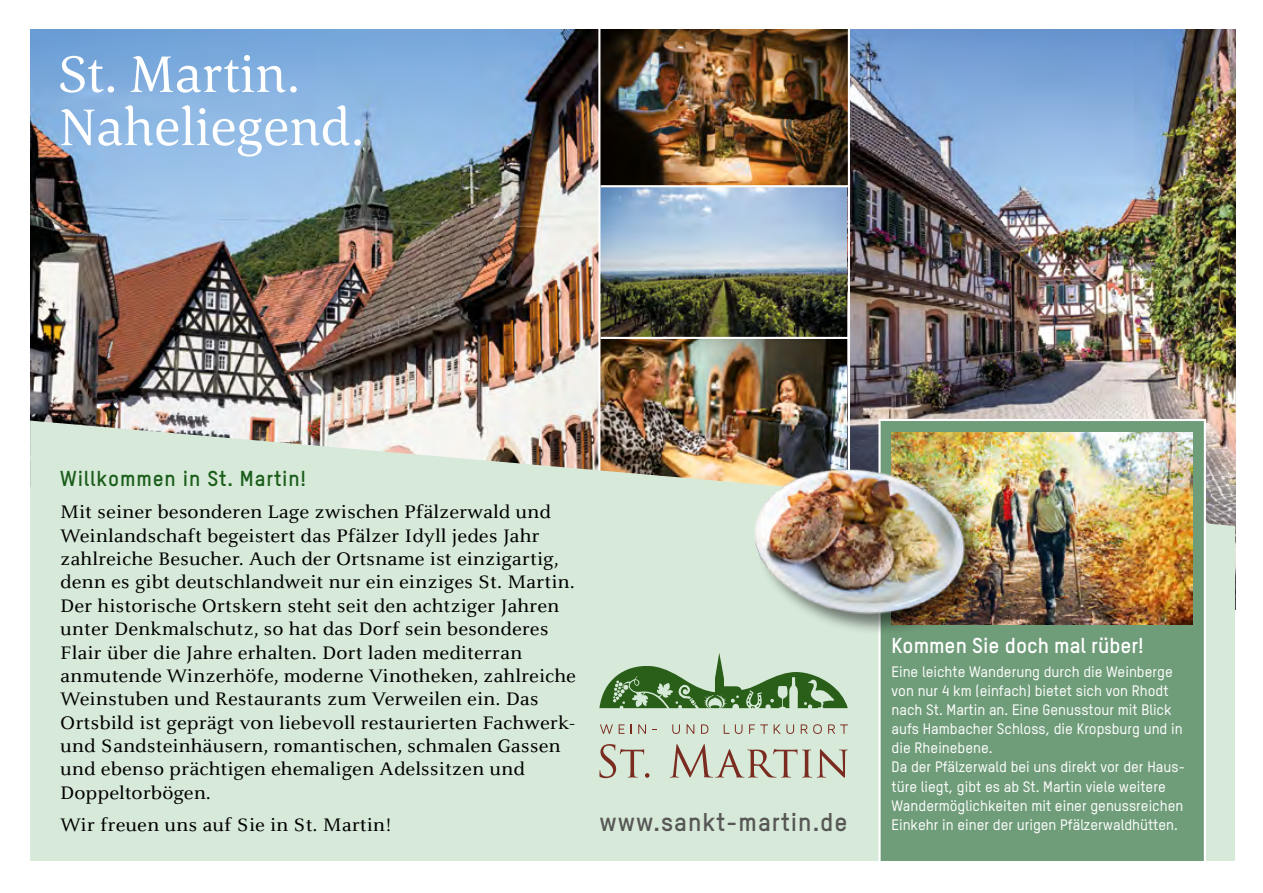
<style>
.page{position:relative;width:1263px;height:893px;background:#fff}
.page>*{position:absolute;margin:0;border:0;box-sizing:border-box;transform-origin:0 0}
.t1{font:53.1px/53.1px "Corda";color:#fff}
.t2{font:700 25.35px "TSTAR";letter-spacing:.04em;color:#575756}
.t3{font:700 21.3px "TSTAR";letter-spacing:.04em;color:#1b5d1b}
.t4{font:700 21.3px "TSTAR";color:#fff}
.t5{font:19.2px/23.4px "Celeste ST";color:#000}
.t6{font:500 14.85px/19.2px "TSTAR";color:#fff}
</style>
<div class="page">
<img style="left:600px;top:30px;width:248px;height:391px">
<img style="left:850px;top:30px;width:385px;height:391px">
<img style="left:30px;top:30px;width:568px;height:391px">
<hr style="left:600px;top:185px;width:248px;height:2px;background:#fff">
<hr style="left:600px;top:337px;width:249px;height:2px;background:#fff">
<svg style="left:30px;top:421px;width:1205px;height:440px;background:#d3e3d3"></svg>
<svg style="left:599px;top:653px;width:249px;height:55px;background:#8fb08a"></svg>
<svg style="left:599px;top:744px;width:50px;height:34px;background:#c4c4b4"></svg>
<svg style="left:670px;top:744px;width:178px;height:34px;background:#c3c2b2"></svg>
<svg style="left:600px;top:724px;width:13px;height:10px"></svg>
<svg style="left:619px;top:724px;width:6px;height:10px"></svg>
<svg style="left:638px;top:724px;width:8px;height:10px"></svg>
<svg style="left:672px;top:724px;width:8px;height:10px"></svg>
<svg style="left:687px;top:724px;width:7px;height:10px"></svg>
<svg style="left:701px;top:724px;width:7px;height:10px"></svg>
<svg style="left:724px;top:724px;width:5px;height:10px"></svg>
<svg style="left:735px;top:724px;width:7px;height:10px"></svg>
<svg style="left:749px;top:724px;width:19px;height:10px"></svg>
<svg style="left:774px;top:724px;width:20px;height:10px"></svg>
<svg style="left:801px;top:724px;width:21px;height:10px"></svg>
<svg style="left:828px;top:724px;width:20px;height:10px"></svg>
<div style="left:879px;top:420px;width:326px;height:442px;background:#6f9c79"></div>
<div style="left:878px;top:419px;width:328px;height:444px;border:2px solid #fff"></div>
<img style="left:892px;top:432px;width:301px;height:192px">
<img style="left:717px;top:445px;width:284px;height:190px">
<h1 class="t1" style="left:59px;top:46px;width:307px">St. Martin.<br>Naheliegend.</h1>
<p class="t3" style="left:60px;top:466px;width:247px">Willkommen in St. Martin!</p>
<p class="t5" style="left:60px;top:501px;width:517px">Mit seiner besonderen Lage zwischen Pfälzerwald und Weinlandschaft begeistert das Pfälzer Idyll jedes Jahr zahlreiche Besucher. Auch der Ortsname ist einzigartig, denn es gibt deutschlandweit nur ein einziges St. Martin.<br>Der historische Ortskern steht seit den achtziger Jahren unter Denkmalschutz, so hat das Dorf sein besonderes Flair über die Jahre erhalten. Dort laden mediterran anmutende Winzerhöfe, moderne Vinotheken, zahlreiche Weinstuben und Restaurants zum Verweilen ein. Das Ortsbild ist geprägt von liebevoll restaurierten Fachwerk&shy;und Sandsteinhäusern, romantischen, schmalen Gassen und ebenso prächtigen ehemaligen Adelssitzen und Doppeltorbögen.</p>
<p class="t5" style="left:60px;top:813px;width:332px">Wir freuen uns auf Sie in St. Martin!</p>
<h2 class="t2" style="left:599px;top:806px;width:250px">www.sankt-martin.de</h2>
<p class="t4" style="left:892px;top:633px;width:254px">Kommen Sie doch mal rüber!</p>
<p class="t6" style="left:892px;top:662px;width:295px">Eine leichte Wanderung durch die Weinberge von nur 4 km (einfach) bietet sich von Rhodt nach St. Martin an. Eine Genusstour mit Blick aufs Hambacher Schloss, die Kropsburg und in die Rheinebene.<br>Da der Pfälzerwald bei uns direkt vor der Haus&shy;türe liegt, gibt es ab St. Martin viele weitere Wandermöglichkeiten mit einer genussreichen Einkehr in einer der urigen Pfälzerwaldhütten.</p>
</div>
